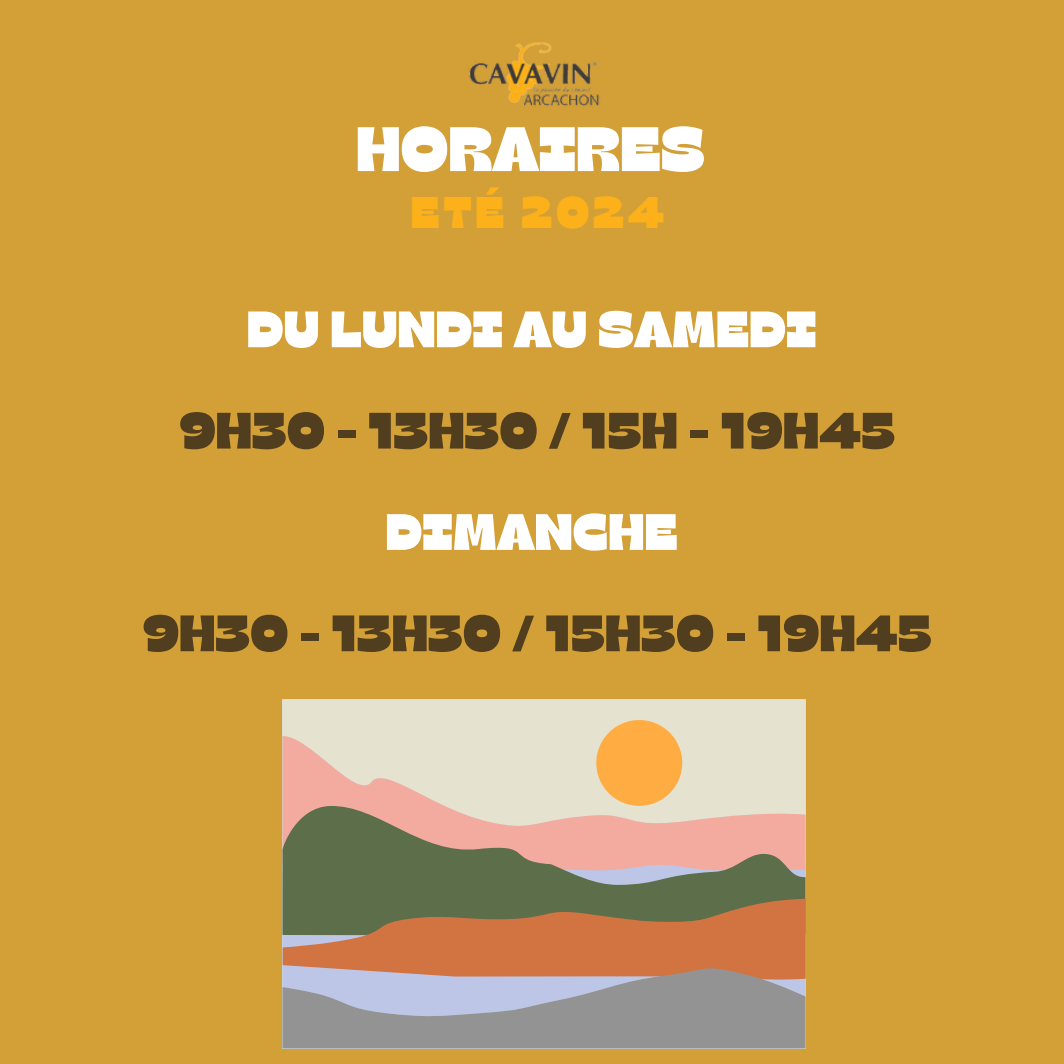
<style>
.page{position:relative;width:1064px;height:1064px;background:#fff}
.page>*{position:absolute;margin:0;border:0;box-sizing:border-box;transform-origin:0 0}
.t1{font:62.75px "Gulfs Display";color:#fff}
.t2{font:51px "Gulfs Display";color:#513e1e}
.t3{font:51px "Gulfs Display";color:#fff}
.t4{font:44.25px "Gulfs Display";letter-spacing:.085em;color:#fcb11b}
</style>
<div class="page">
<div style="left:0;top:0;width:1063px;height:1063px;background:#d39f37"></div>
<div style="left:282px;top:699px;width:523px;height:35px;background:#e5e2d0"></div>
<svg style="left:282px;top:734px;width:523px;height:70px;background:#e7d9c8"></svg>
<svg style="left:282px;top:804px;width:523px;height:94px;background:#a7947e"></svg>
<div style="left:596px;top:719px;width:86px;height:86px;background:#ffac42;border-radius:50%"></div>
<svg style="left:282px;top:898px;width:523px;height:150px;background:#a88a78"></svg>
<img style="left:469px;top:42px;width:130px;height:64px">
<h1 class="t1" style="left:356px;top:108px;width:350px">HORAIRES</h1>
<p class="t4" style="left:411px;top:184px;width:254px">ETÉ 2024</p>
<h2 class="t3" style="left:247px;top:296px;width:571px">DU LUNDI AU SAMEDI</h2>
<h2 class="t2" style="left:179px;top:397px;width:717px">9H30 - 13H30 / 15H - 19H45</h2>
<h2 class="t3" style="left:385px;top:498px;width:293px">DIMANCHE</h2>
<h2 class="t2" style="left:142px;top:600px;width:790px">9H30 - 13H30 / 15H30 - 19H45</h2>
</div>
